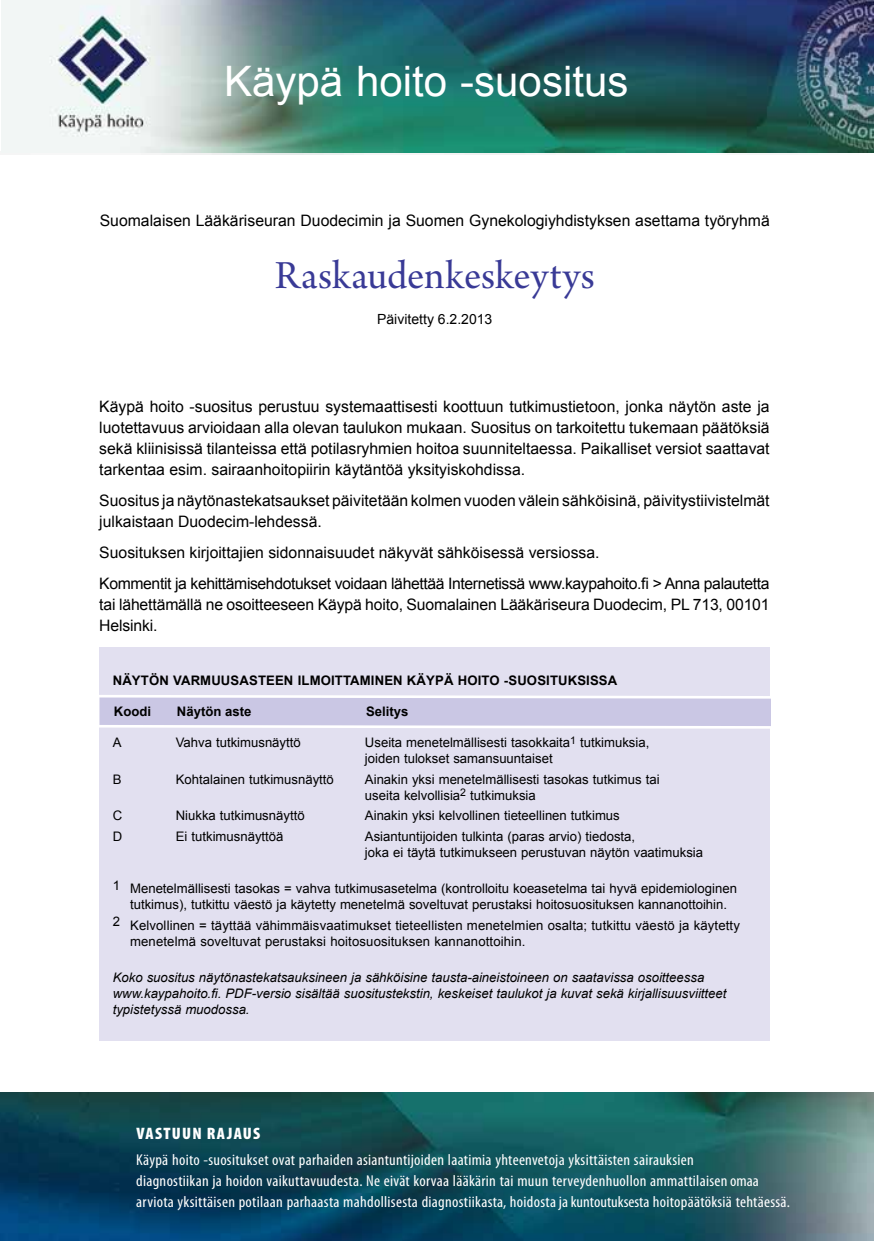
<style>
.page{position:relative;width:874px;height:1241px;background:#fff}
.page>*{position:absolute;margin:0;border:0;box-sizing:border-box;transform-origin:0 0}
.t1{font:42px "Arial";color:#fff}
.t2{font:42px "Arno Pro Subhead";color:#393a96}
.t3{font:900 condensed 16.62px "Myriad Pro";letter-spacing:.07em;color:#fff;scale:1.05 1}
.t4{font:15.75px/21px "Arial";color:#000}
.t5{font:condensed 15.75px/21px "Myriad Pro";letter-spacing:.02em;color:#fff;scale:1.05 1}
.t6{font:15.75px/31px "Arial";letter-spacing:-.025em;color:#000}
.t7{font:14px "Arial";color:#000}
.t8{font:13.12px/15.8px "Arial";color:#000}
.t9{font:italic 13.12px/15.8px "Arial";color:#000}
.t10{font:700 13.12px "Arial";letter-spacing:.01em;color:#000}
</style>
<div class="page">
<img style="left:1px;top:1092px;width:872px;height:148px">
<img style="left:2px;top:0;width:871px;height:153px">
<div style="left:99px;top:647px;width:670px;height:392px;background:#e2e0f0"></div>
<div style="left:100px;top:696px;width:670px;height:30px;background:#cac7e4"></div>
<svg style="left:99px;top:691px;width:672px;height:12px"></svg>
<svg style="left:99px;top:721px;width:672px;height:12px"></svg>
<h1 class="t1" style="left:224px;top:54px;width:405px">Käypä hoito -suositus</h1>
<p class="t4" style="left:100px;top:210px;width:671px">Suomalaisen Lääkäriseuran Duodecimin ja Suomen Gynekologiyhdistyksen asettama työryhmä</p>
<h1 class="t2" style="left:274px;top:251px;width:321px">Raskaudenkeskeytys</h1>
<p class="t7" style="left:377px;top:309px;width:117px">Päivitetty 6.2.2013</p>
<p class="t4" style="left:99px;top:396px;width:671px;text-align:justify">Käypä hoito -suositus perustuu systemaattisesti koottuun tutkimustietoon, jonka näytön aste ja luotettavuus arvioidaan alla olevan taulukon mukaan. Suositus on tarkoitettu tukemaan päätöksiä sekä kliinisissä tilanteissa että potilasryhmien hoitoa suunniteltaessa. Paikalliset versiot saattavat tarkentaa esim. sairaanhoitopiirin käytäntöä yksityiskohdissa.</p>
<p class="t4" style="left:99px;top:490px;width:671px">Suositus ja näytönastekatsaukset päivitetään kolmen vuoden välein sähköisinä, päivitystiivistelmät julkaistaan Duodecim-lehdessä.</p>
<p class="t6" style="left:99px;top:537px;width:671px">Suosituksen kirjoittajien sidonnaisuudet näkyvät sähköisessä versiossa.<br>Kommentit ja kehittämisehdotukset voidaan lähettää Internetissä www.kaypahoito.fi &gt; Anna palautetta</p>
<p class="t4" style="left:99px;top:593px;width:671px">tai lähettämällä ne osoitteeseen Käypä hoito, Suomalainen Lääkäriseura Duodecim, PL 713, 00101<br>Helsinki.</p>
<p class="t10" style="left:113px;top:671px;width:506px">NÄYTÖN VARMUUSASTEEN ILMOITTAMINEN KÄYPÄ HOITO -SUOSITUKSISSA</p>
<p class="t10" style="left:114px;top:702px;width:39px">Koodi</p>
<p class="t10" style="left:177px;top:702px;width:76px">Näytön aste</p>
<p class="t10" style="left:366px;top:702px;width:44px">Selitys</p>
<p class="t8" style="left:113px;top:734px;width:10px">A</p>
<p class="t8" style="left:176px;top:734px;width:126px">Vahva tutkimusnäyttö</p>
<p class="t8" style="left:365px;top:734px;width:286px">Useita menetelmällisesti tasokkaita<sup>1</sup> tutkimuksia, joiden tulokset samansuuntaiset</p>
<p class="t8" style="left:113px;top:771px;width:10px">B</p>
<p class="t8" style="left:176px;top:771px;width:159px">Kohtalainen tutkimusnäyttö</p>
<p class="t8" style="left:365px;top:771px;width:296px">Ainakin yksi menetelmällisesti tasokas tutkimus tai useita kelvollisia<sup>2</sup> tutkimuksia</p>
<p class="t8" style="left:113px;top:807px;width:11px">C</p>
<p class="t8" style="left:176px;top:807px;width:130px">Niukka tutkimusnäyttö</p>
<p class="t8" style="left:365px;top:807px;width:256px">Ainakin yksi kelvollinen tieteellinen tutkimus</p>
<p class="t8" style="left:113px;top:828px;width:11px">D</p>
<p class="t8" style="left:176px;top:828px;width:109px">Ei tutkimusnäyttöä</p>
<p class="t8" style="left:365px;top:828px;width:339px">Asiantuntijoiden tulkinta (paras arvio) tiedosta,<br>joka ei täytä tutkimukseen perustuvan näytön vaatimuksia</p>
<p class="t8" style="left:113px;top:880px;width:625px;text-align:center">1 Menetelmällisesti tasokas = vahva tutkimusasetelma (kontrolloitu koeasetelma tai hyvä epidemiologinen tutkimus), tutkittu väestö ja käytetty menetelmä soveltuvat perustaksi hoitosuosituksen kannanottoihin.</p>
<p class="t8" style="left:130px;top:917px;width:611px;text-indent:-17px">2 Kelvollinen = täyttää vähimmäisvaatimukset tieteellisten menetelmien osalta; tutkittu väestö ja käytetty menetelmä soveltuvat perustaksi hoitosuosituksen kannanottoihin.</p>
<p class="t9" style="left:113px;top:969px;width:615px">Koko suositus näytönastekatsauksineen ja sähköisine tausta-aineistoineen on saatavissa osoitteessa www.kaypahoito.fi. PDF-versio sisältää suositustekstin, keskeiset taulukot ja kuvat sekä kirjallisuusviitteet typistetyssä muodossa.</p>
<p class="t3" style="left:136px;top:1122px;width:119px">VASTUUN RAJAUS</p>
<p class="t5" style="left:136px;top:1148px;width:624px">Käypä hoito -suositukset ovat parhaiden asiantuntijoiden laatimia yhteenvetoja yksittäisten sairauksien<br>diagnostiikan ja hoidon vaikuttavuudesta. Ne eivät korvaa lääkärin tai muun terveydenhuollon ammattilaisen omaa arviota yksittäisen potilaan parhaasta mahdollisesta diagnostiikasta, hoidosta ja kuntoutuksesta hoitopäätöksiä tehtäessä.</p>
</div>
